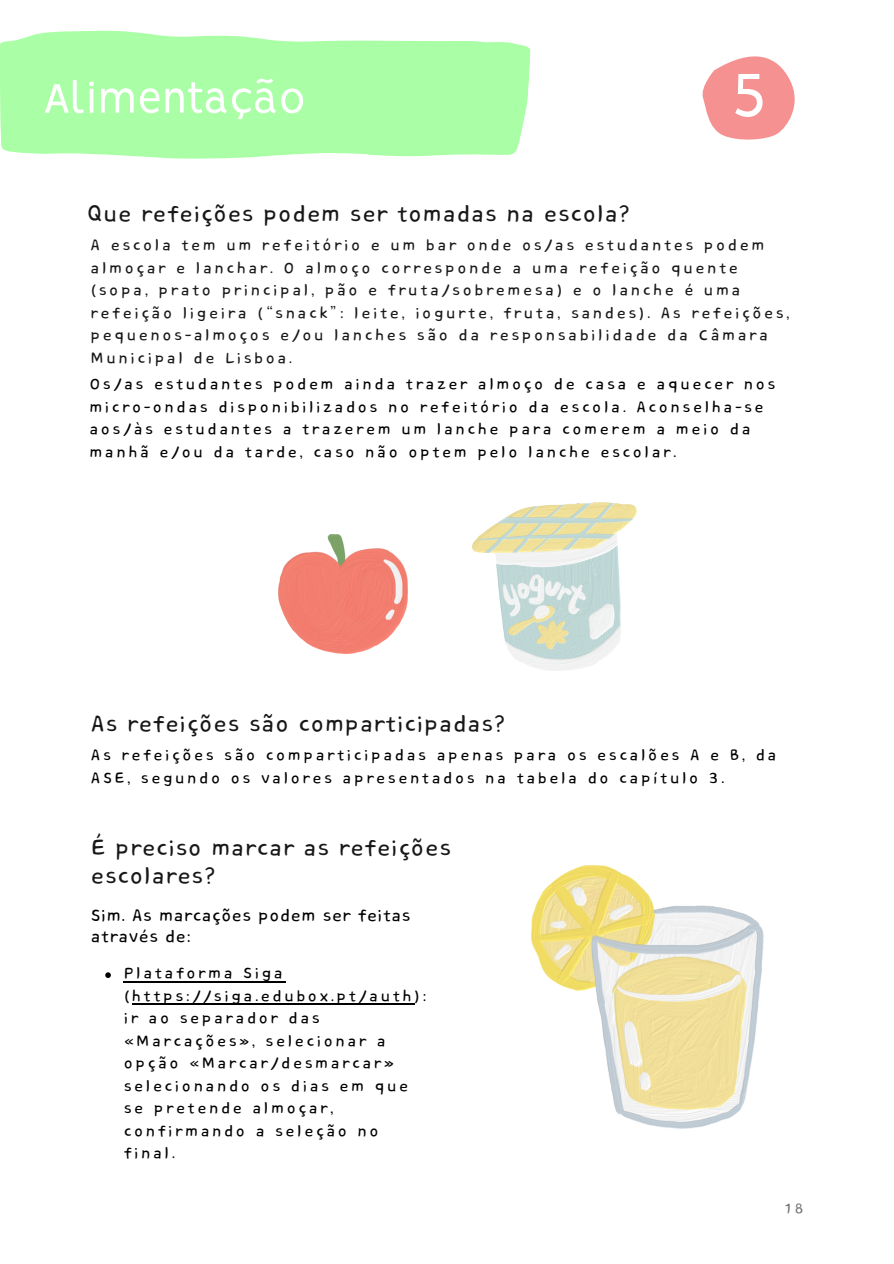
<style>
.page{position:relative;width:894px;height:1264px;background:#fff}
.page>*{position:absolute;margin:0;border:0;box-sizing:border-box;transform-origin:0 0}
.t1{font:78.45px "RTL Sondos Bold";color:#fff}
.t2{font:51.75px "RTL Sondos Regular";color:#fff}
.t3{font:28.5px/28.2px "Core Bandi Face";color:#181818}
.t4{font:21.15px/20.2px "Core Bandi Face";color:#000}
.t5{font:19.5px/22.5px "Core Bandi Face";letter-spacing:.1em;color:#000}
.t6{font:19.5px/22.5px "Core Bandi Face";letter-spacing:.1em;color:#181818}
.t7{font:18px "Core Bandi Face";color:#767676}
</style>
<div class="page">
<svg style="left:0;top:30px;width:531px;height:129px;background:#b2ffaf"></svg>
<svg style="left:702px;top:56px;width:93px;height:84px"></svg>
<img style="left:472px;top:502px;width:164px;height:169px">
<img style="left:278px;top:535px;width:129px;height:118px">
<img style="left:531px;top:865px;width:232px;height:263px">
<svg style="left:105px;top:972px;width:6px;height:6px"></svg>
<hr style="left:124px;top:981px;width:119px;height:1px;background:#000">
<hr style="left:243px;top:981px;width:42px;height:1px;background:#000">
<hr style="left:132px;top:1003px;width:282px;height:2px;background:#000">
<p class="t2" style="left:43px;top:61px;width:264px">Alimentação</p>
<h2 class="t1" style="left:729px;top:39px;width:38px">5</h2>
<p class="t3" style="left:87px;top:201px;width:545px">Que refeições podem ser tomadas na escola?</p>
<p class="t6" style="left:91px;top:234px;width:700px">A escola tem um refeitório e um bar onde os/as estudantes podem almoçar e lanchar. O almoço corresponde a uma refeição quente (sopa, prato principal, pão e fruta/sobremesa) e o lanche é uma refeição ligeira (“snack”: leite, iogurte, fruta, sandes). As refeições, pequenos-almoços e/ou lanches são da responsabilidade da Câmara Municipal de Lisboa.</p>
<p class="t5" style="left:89px;top:374px;width:688px">Os/as estudantes podem ainda trazer almoço de casa e aquecer nos micro-ondas disponibilizados no refeitório da escola. Aconselha-se aos/às estudantes a trazerem um lanche para comerem a meio da manhã e/ou da tarde, caso não optem pelo lanche escolar.</p>
<p class="t3" style="left:91px;top:711px;width:416px">As refeições são comparticipadas?</p>
<h2 class="t5" style="left:91px;top:744px;width:687px">As refeições são comparticipadas apenas para os escalões A e B, da<br>ASE, segundo os valores apresentados na tabela do capítulo 3.</h2>
<p class="t3" style="left:91px;top:834px;width:362px">É preciso marcar as refeições escolares?</p>
<p class="t4" style="left:91px;top:906px;width:321px">Sim. As marcações podem ser feitas através de:</p>
<h2 class="t5" style="left:124px;top:962px;width:305px">Plataforma Siga (https://siga.edubox.pt/auth): ir ao separador das «Marcações», selecionar a opção «Marcar/desmarcar» selecionando os dias em que se pretende almoçar, confirmando a seleção no final.</h2>
<p class="t7" style="left:783px;top:1199px;width:22px">18</p>
</div>
